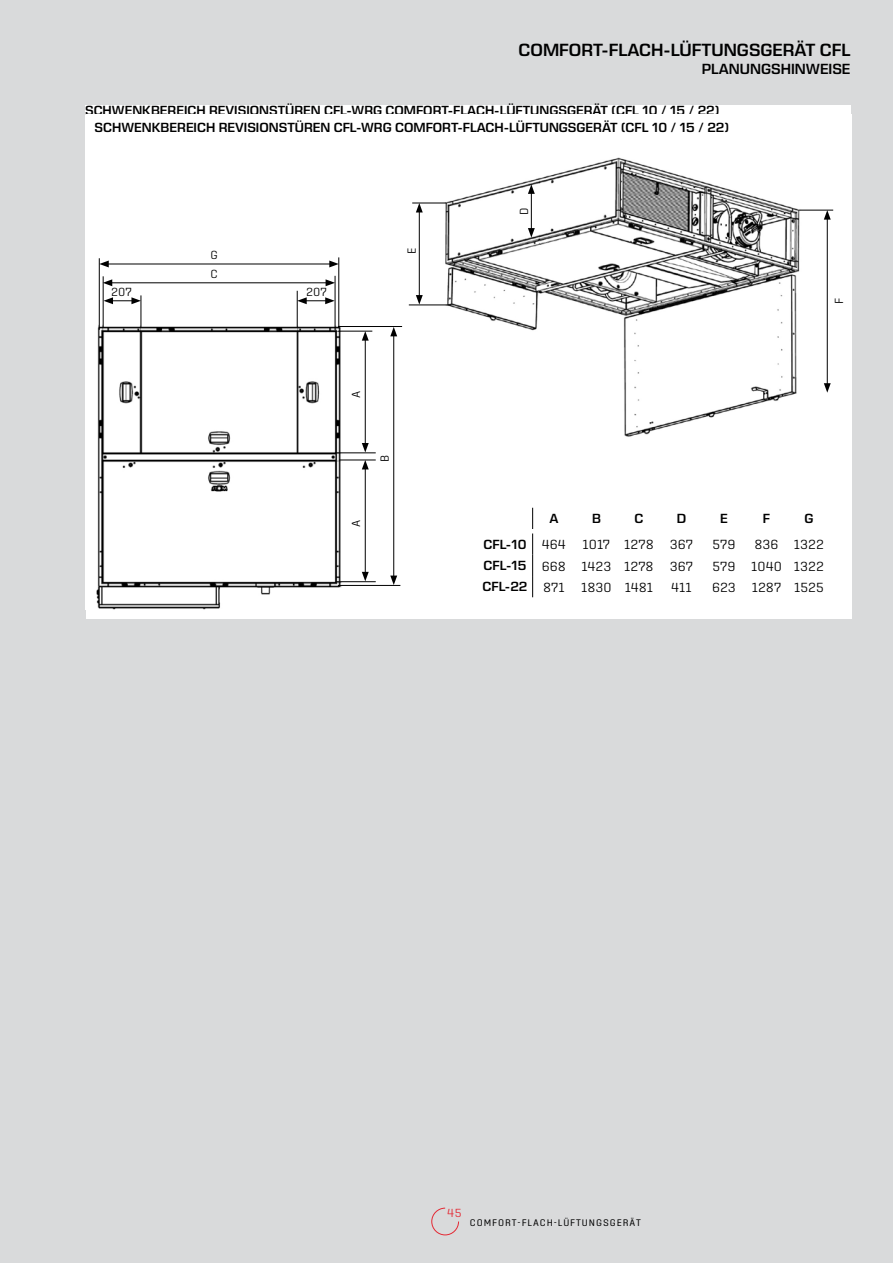
<style>
.page{position:relative;width:893px;height:1263px;background:#d9dadb}
.page>*{position:absolute;margin:0;border:0;box-sizing:border-box;transform-origin:0 0}
.t1{font:600 18px "Eurostile Next LT Pro";color:#000}
.t2{font:600 15px "Eurostile Next LT Pro";color:#000}
.t3{font:600 13.5px/17.4px "Eurostile Next LT Pro";color:#000}
.t4{font:300 13.5px "Center";color:#000}
.t5{font:300 12px "Center";color:#000}
.t6{font:300 12px "Center";color:#e42934}
.t7{font:9.75px "Center";letter-spacing:.095em;color:#000}
.s1{font-family:"Eurostile Next LT Pro";font-weight:600}
</style>
<div class="page">
<svg style="left:431px;top:1207px;width:28px;height:29px"></svg>
<div style="left:86px;top:114px;width:765px;height:504px;background:#fff"></div>
<svg style="left:532px;top:508px;width:2px;height:89px"></svg>
<img style="left:408px;top:157px;width:425px;height:280px">
<hr style="left:412px;top:203px;width:34px;height:1px;background:#000">
<hr style="left:409px;top:305px;width:41px;height:1px;background:#000">
<hr style="left:419px;top:210px;width:1px;height:87px;background:#000">
<svg style="left:416px;top:203px;width:7px;height:9px"></svg>
<svg style="left:416px;top:295px;width:7px;height:10px"></svg>
<hr style="left:799px;top:210px;width:34px;height:1px;background:#000">
<hr style="left:827px;top:217px;width:1px;height:169px;background:#000">
<svg style="left:824px;top:210px;width:7px;height:10px"></svg>
<svg style="left:824px;top:383px;width:7px;height:10px"></svg>
<hr style="left:531px;top:191px;width:1px;height:39px;background:#000">
<svg style="left:528px;top:184px;width:7px;height:10px"></svg>
<svg style="left:528px;top:228px;width:7px;height:10px"></svg>
<img style="left:96px;top:313px;width:254px;height:297px">
<hr style="left:338px;top:331px;width:34px;height:1px;background:#000">
<hr style="left:335px;top:452px;width:41px;height:1px;background:#000">
<hr style="left:365px;top:338px;width:1px;height:107px;background:#000">
<svg style="left:362px;top:331px;width:7px;height:10px"></svg>
<svg style="left:362px;top:443px;width:7px;height:9px"></svg>
<hr style="left:339px;top:460px;width:37px;height:1px;background:#000">
<hr style="left:336px;top:581px;width:40px;height:1px;background:#000">
<hr style="left:365px;top:467px;width:1px;height:107px;background:#000">
<svg style="left:362px;top:460px;width:7px;height:9px"></svg>
<svg style="left:362px;top:572px;width:7px;height:9px"></svg>
<hr style="left:338px;top:326px;width:64px;height:1px;background:#000">
<hr style="left:338px;top:585px;width:62px;height:1px;background:#000">
<hr style="left:393px;top:334px;width:1px;height:244px;background:#000">
<svg style="left:390px;top:327px;width:7px;height:9px"></svg>
<svg style="left:390px;top:576px;width:7px;height:9px"></svg>
<hr style="left:103px;top:276px;width:1px;height:52px;background:#000">
<hr style="left:141px;top:295px;width:1px;height:33px;background:#000">
<svg style="left:104px;top:297px;width:37px;height:7px"></svg>
<hr style="left:297px;top:291px;width:1px;height:36px;background:#000">
<hr style="left:335px;top:276px;width:1px;height:54px;background:#000">
<svg style="left:297px;top:297px;width:38px;height:7px"></svg>
<hr style="left:99px;top:258px;width:1px;height:72px;background:#000">
<hr style="left:338px;top:257px;width:1px;height:71px;background:#000">
<hr style="left:110px;top:282px;width:218px;height:1px;background:#000">
<svg style="left:103px;top:279px;width:9px;height:7px"></svg>
<svg style="left:326px;top:279px;width:9px;height:7px"></svg>
<hr style="left:106px;top:264px;width:226px;height:1px;background:#000">
<svg style="left:99px;top:261px;width:10px;height:6px"></svg>
<svg style="left:329px;top:261px;width:10px;height:6px"></svg>
<h1 class="t1" style="left:519px;top:40px;width:333px">COMFORT-FLACH-LÜFTUNGSGERÄT CFL</h1>
<p class="t2" style="left:702px;top:60px;width:150px">PLANUNGSHINWEISE</p>
<p class="t3" style="left:95px;top:102px;width:636px;text-indent:-10px">SCHWENKBEREICH REVISIONSTÜREN CFL-WRG COMFORT-FLACH-LÜFTUNGSGERÄT (CFL 10 / 15 / 22)<br>SCHWENKBEREICH REVISIONSTÜREN CFL-WRG COMFORT-FLACH-LÜFTUNGSGERÄT (CFL 10 / 15 / 22)</p>
<p class="t5" style="left:111px;top:285px;width:22px">207</p>
<p class="t5" style="left:211px;top:248px;width:9px">G</p>
<p class="t5" style="left:211px;top:267px;width:9px">C</p>
<p class="t5" style="left:306px;top:285px;width:22px">207</p>
<p class="t5" style="left:405px;top:254px;width:8px;rotate:-90deg">E</p>
<p class="t5" style="left:349px;top:398px;width:9px;rotate:-90deg">A</p>
<p class="t5" style="left:378px;top:462px;width:9px;rotate:-90deg">B</p>
<p class="t5" style="left:349px;top:527px;width:9px;rotate:-90deg">A</p>
<p class="t5" style="left:517px;top:215px;width:9px;rotate:-90deg">D</p>
<p class="t5" style="left:832px;top:304px;width:8px;rotate:-90deg">F</p>
<p class="t3" style="left:549px;top:510px;width:11px">A</p>
<p class="t3" style="left:592px;top:510px;width:10px">B</p>
<p class="t3" style="left:634px;top:510px;width:10px">C</p>
<p class="t3" style="left:677px;top:510px;width:11px">D</p>
<p class="t3" style="left:720px;top:510px;width:9px">E</p>
<p class="t3" style="left:763px;top:510px;width:9px">F</p>
<p class="t3" style="left:804px;top:510px;width:11px">G</p>
<p class="t4" style="left:483px;top:537px;width:211px"><span class="s1">CFL-10</span> 464 1017 1278 367</p>
<p class="t4" style="left:712px;top:537px;width:25px">579</p>
<p class="t4" style="left:754px;top:537px;width:71px">836 1322</p>
<p class="t4" style="left:484px;top:558px;width:211px"><span class="s1">CFL-15</span> 668 1423 1278 367</p>
<p class="t4" style="left:712px;top:558px;width:113px">579 1040 1322</p>
<p class="t4" style="left:482px;top:580px;width:172px"><span class="s1">CFL-22</span> 871 1830 1481</p>
<p class="t4" style="left:671px;top:580px;width:22px">411</p>
<p class="t4" style="left:712px;top:580px;width:113px">623 1287 1525</p>
<p class="t6" style="left:447px;top:1206px;width:16px">45</p>
<p class="t7" style="left:470px;top:1217px;width:173px">COMFORT-FLACH-LÜFTUNGSGERÄT</p>
</div>
